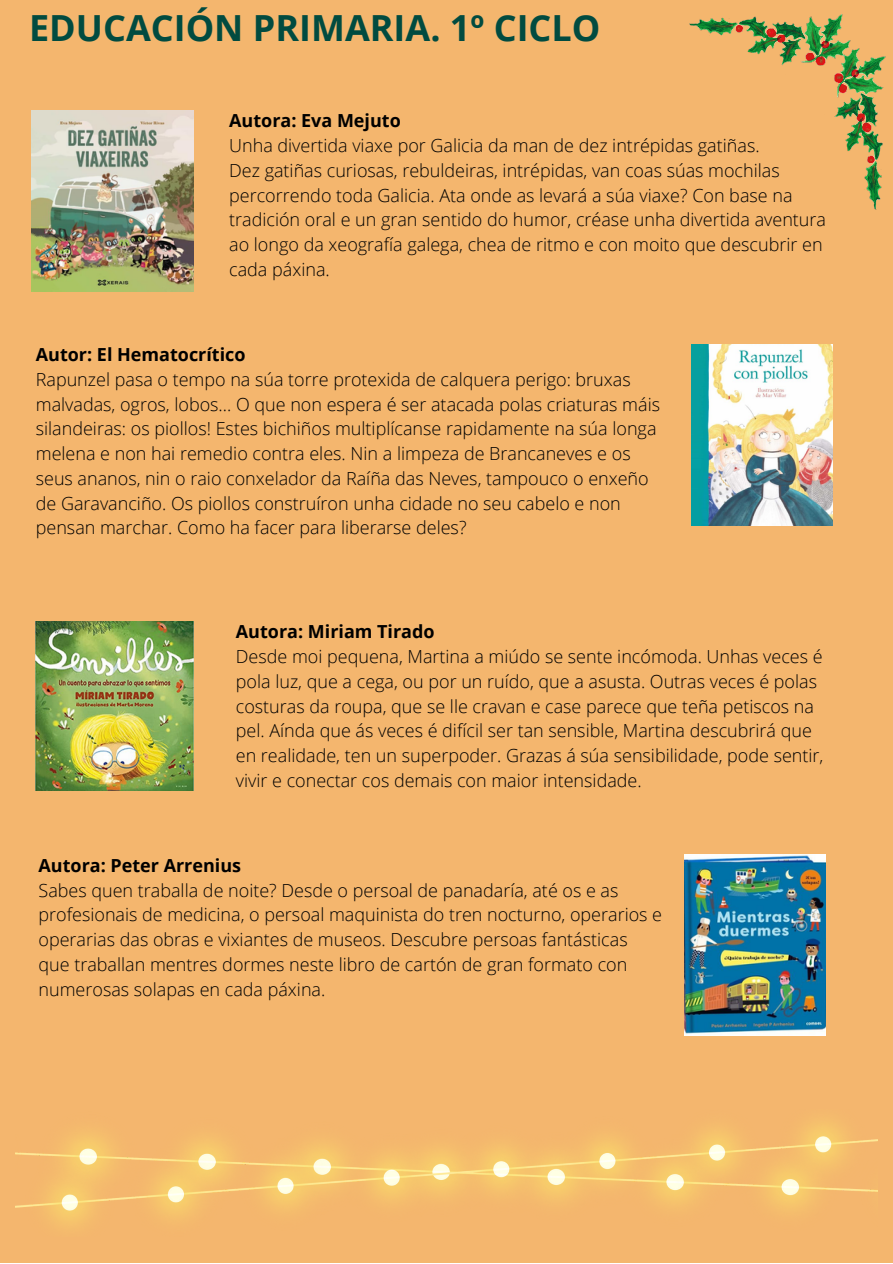
<style>
.page{position:relative;width:893px;height:1264px;background:#fff}
.page>*{position:absolute;margin:0;border:0;box-sizing:border-box;transform-origin:0 0}
.t1{font:700 36px "Open Sans";color:#014b40}
.t2{font:300 18px/24.8px "Open Sans";color:#000}
.t3{font:700 18px "Open Sans";color:#000}
</style>
<div class="page">
<div style="left:0;top:0;width:892px;height:1262px;background:#f4b66e"></div>
<img style="left:31px;top:110px;width:162px;height:181px">
<img style="left:689px;top:14px;width:197px;height:196px">
<img style="left:691px;top:344px;width:141px;height:181px">
<img style="left:36px;top:622px;width:157px;height:168px">
<img style="left:684px;top:854px;width:141px;height:181px">
<img style="left:16px;top:1122px;width:861px;height:103px">
<h1 class="t1" style="left:29px;top:3px;width:573px">EDUCACIÓN PRIMARIA. 1º CICLO</h1>
<p class="t3" style="left:229px;top:108px;width:173px">Autora: Eva Mejuto</p>
<p class="t2" style="left:229px;top:133px;width:598px">Unha divertida viaxe por Galicia da man de dez intrépidas gatiñas.<br>Dez gatiñas curiosas, rebuldeiras, intrépidas, van coas súas mochilas percorrendo toda Galicia. Ata onde as levará a súa viaxe? Con base na tradición oral e un gran sentido do humor, créase unha divertida aventura ao longo da xeografía galega, chea de ritmo e con moito que descubrir en cada páxina.</p>
<p class="t3" style="left:36px;top:342px;width:211px">Autor: El Hematocrítico</p>
<p class="t2" style="left:36px;top:366px;width:625px">Rapunzel pasa o tempo na súa torre protexida de calquera perigo: bruxas malvadas, ogros, lobos... O que non espera é ser atacada polas criaturas máis silandeiras: os piollos! Estes bichiños multiplícanse rapidamente na súa longa melena e non hai remedio contra eles. Nin a limpeza de Brancaneves e os seus ananos, nin o raio conxelador da Raíña das Neves, tampouco o enxeño de Garavanciño. Os piollos construíron unha cidade no seu cabelo e non pensan marchar. Como ha facer para liberarse deles?</p>
<p class="t3" style="left:236px;top:619px;width:200px">Autora: Miriam Tirado</p>
<p class="t2" style="left:236px;top:643px;width:589px">Desde moi pequena, Martina a miúdo se sente incómoda. Unhas veces é pola luz, que a cega, ou por un ruído, que a asusta. Outras veces é polas costuras da roupa, que se lle cravan e case parece que teña petiscos na pel. Aínda que ás veces é difícil ser tan sensible, Martina descubrirá que en realidade, ten un superpoder. Grazas á súa sensibilidade, pode sentir, vivir e conectar cos demais con maior intensidade.</p>
<p class="t3" style="left:39px;top:852px;width:204px">Autora: Peter Arrenius</p>
<p class="t2" style="left:39px;top:877px;width:625px">Sabes quen traballa de noite? Desde o persoal de panadaría, até os e as profesionais de medicina, o persoal maquinista do tren nocturno, operarios e operarias das obras e vixiantes de museos. Descubre persoas fantásticas que traballan mentres dormes neste libro de cartón de gran formato con numerosas solapas en cada páxina.</p>
</div>
